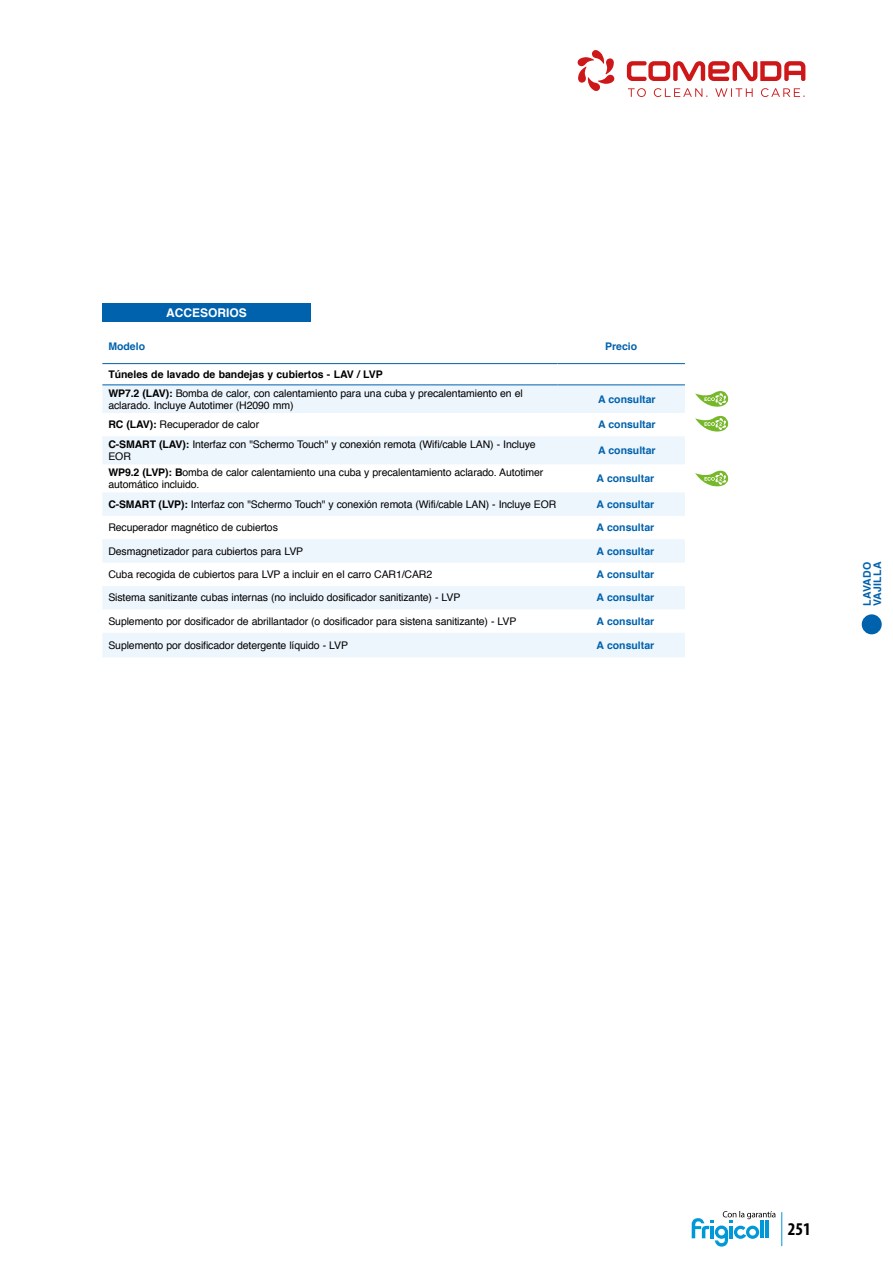
<style>
.page{position:relative;width:893px;height:1263px;background:#fff}
.page>*{position:absolute;margin:0;border:0;box-sizing:border-box;transform-origin:0 0}
.t1{font:700 condensed 18px "Myriad Pro";color:#000}
.t2{font:700 12px "Helvetica";color:#fff}
.t3{font:10.5px/12px "Helvetica";letter-spacing:-.01em;color:#000}
.t4{font:700 10.5px "Helvetica";color:#0062ad}
.t5{font:700 10.5px/10.5px "Helvetica";letter-spacing:.02em;color:#0062ad}
.s1{font-weight:700}
</style>
<div class="page">
<hr style="left:781px;top:1212px;width:1px;height:34px;background:#0097d9">
<svg style="left:692px;top:1211px;width:83px;height:35px"></svg>
<div style="left:862px;top:614px;width:20px;height:20px;background:#0062ad;border-radius:50%"></div>
<svg style="left:627px;top:61px;width:178px;height:20px"></svg>
<svg style="left:578px;top:50px;width:36px;height:41px"></svg>
<svg style="left:628px;top:88px;width:176px;height:9px"></svg>
<div style="left:102px;top:303px;width:209px;height:19px;background:#0062ad"></div>
<svg style="left:102px;top:364px;width:583px;height:1px"></svg>
<svg style="left:102px;top:385px;width:583px;height:272px;fill:#edf5fd"></svg>
<hr style="left:102px;top:363px;width:455px;height:1px;background:#0062ad">
<hr style="left:557px;top:363px;width:128px;height:1px;background:#0062ad">
<hr style="left:102px;top:384px;width:455px;height:1px;background:#0062ad">
<hr style="left:557px;top:384px;width:128px;height:1px;background:#0062ad">
<svg style="left:695px;top:391px;width:34px;height:16px"></svg>
<svg style="left:695px;top:415px;width:34px;height:17px"></svg>
<svg style="left:695px;top:470px;width:34px;height:16px"></svg>
<p class="t2" style="left:166px;top:303px;width:82px">ACCESORIOS</p>
<p class="t4" style="left:108px;top:338px;width:38px">Modelo</p>
<p class="t4" style="left:605px;top:338px;width:34px">Precio</p>
<p class="t3" style="left:108px;top:365px;width:416px;line-height:18.6px"><span class="s1">Túneles de lavado de bandejas y cubiertos - LAV / LVP<br>WP7.2 (LAV):</span> Bomba de calor, con calentamiento para una cuba y precalentamiento en el</p>
<p class="t3" style="left:108px;top:399px;width:187px">aclarado. Incluye Autotimer (H2090 mm)</p>
<p class="t4" style="left:598px;top:390px;width:59px">A consultar</p>
<p class="t3" style="left:108px;top:419px;width:152px"><span class="s1">RC (LAV):</span> Recuperador de calor</p>
<p class="t4" style="left:598px;top:416px;width:59px">A consultar</p>
<p class="t3" style="left:108px;top:439px;width:429px"><span class="s1">C-SMART (LAV):</span> Interfaz con "Schermo Touch" y conexión remota (Wifi/cable LAN) - Incluye<br>EOR</p>
<p class="t4" style="left:598px;top:442px;width:59px">A consultar</p>
<p class="t3" style="left:108px;top:467px;width:436px"><span class="s1">WP9.2 (LVP): B</span>omba de calor calentamiento una cuba y precalentamiento aclarado. Autotimer automático incluido.</p>
<p class="t4" style="left:597px;top:470px;width:59px">A consultar</p>
<p class="t3" style="left:108px;top:499px;width:449px"><span class="s1">C-SMART (LVP):</span> Interfaz con "Schermo Touch" y conexión remota (Wifi/cable LAN) - Incluye EOR</p>
<p class="t4" style="left:597px;top:496px;width:59px">A consultar</p>
<p class="t3" style="left:108px;top:522px;width:171px">Recuperador magnético de cubiertos</p>
<p class="t4" style="left:597px;top:519px;width:59px">A consultar</p>
<p class="t3" style="left:108px;top:545px;width:196px">Desmagnetizador para cubiertos para LVP</p>
<p class="t4" style="left:597px;top:542px;width:59px">A consultar</p>
<p class="t3" style="left:108px;top:569px;width:325px">Cuba recogida de cubiertos para LVP a incluir en el carro CAR1/CAR2</p>
<p class="t4" style="left:597px;top:566px;width:59px">A consultar</p>
<p class="t3" style="left:108px;top:592px;width:354px">Sistema sanitizante cubas internas (no incluido dosificador sanitizante) - LVP</p>
<p class="t4" style="left:597px;top:589px;width:59px">A consultar</p>
<p class="t3" style="left:108px;top:615px;width:410px">Suplemento por dosificador de abrillantador (o dosificador para sistena sanitizante) - LVP</p>
<p class="t4" style="left:597px;top:613px;width:59px">A consultar</p>
<p class="t3" style="left:108px;top:639px;width:241px">Suplemento por dosificador detergente líquido - LVP</p>
<p class="t4" style="left:597px;top:637px;width:59px">A consultar</p>
<p class="t5" style="left:862px;top:606px;width:46px;rotate:-90deg">LAVADO<br>VAJILLA</p>
<h1 class="t1" style="left:788px;top:1218px;width:25px">251</h1>
</div>
